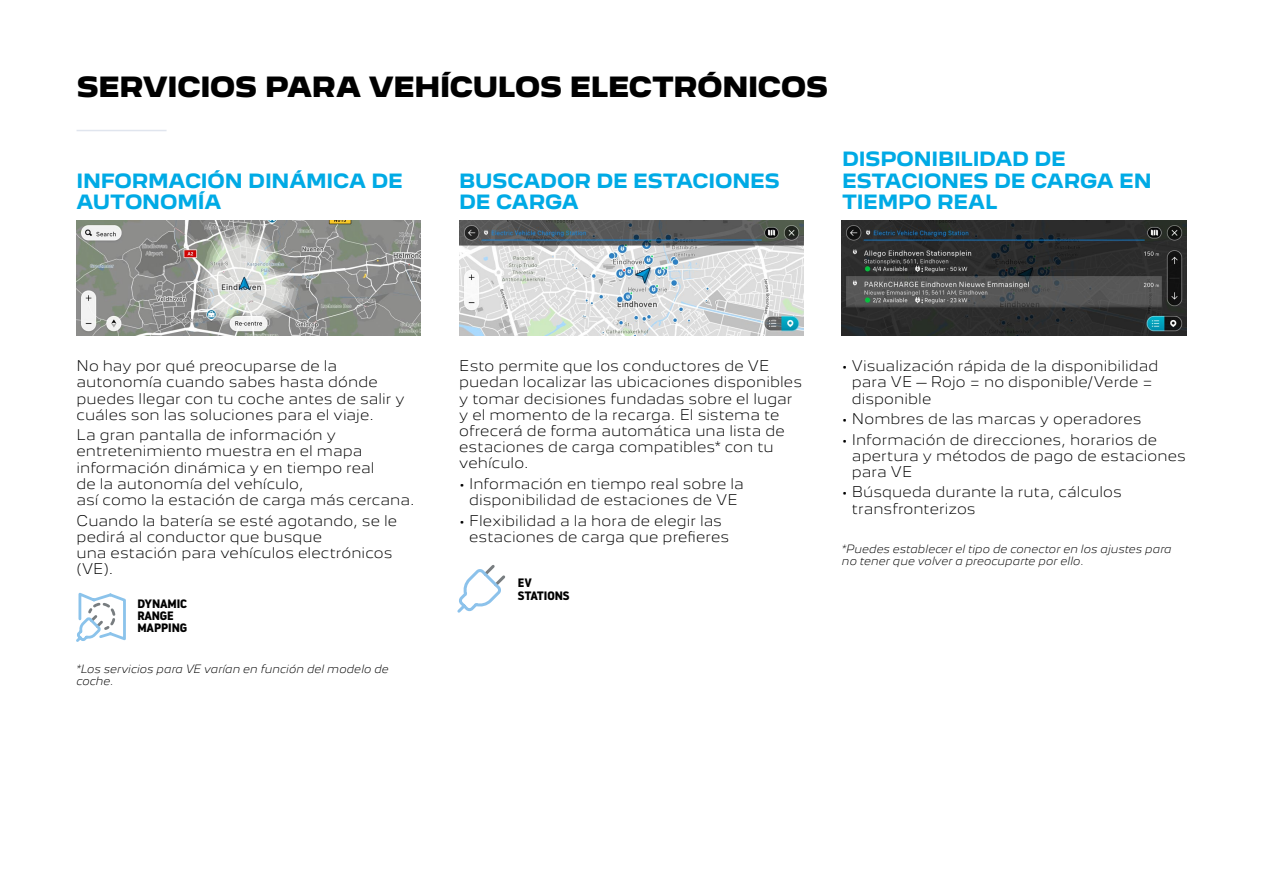
<style>
.page{position:relative;width:1263px;height:893px;background:#fff}
.page>*{position:absolute;margin:0;border:0;box-sizing:border-box;transform-origin:0 0}
.t1{font:900 25.5px "Peugeot New";letter-spacing:-.01em;color:#000}
.t2{font:700 18px/21.6px "Peugeot New";letter-spacing:-.01em;color:#00aae5}
.t3{font:300 13.5px/16.2px "Peugeot New";letter-spacing:.005em;color:#000}
.t4{font:700 12.15px/12.1px "Noway";letter-spacing:-.01em;color:#000}
.t5{font:italic 300 10.5px/12.6px "Peugeot New";letter-spacing:.015em;color:#000}
</style>
<div class="page">
<img style="left:77px;top:221px;width:344px;height:115px">
<img style="left:459px;top:221px;width:345px;height:115px">
<img style="left:842px;top:221px;width:344px;height:115px">
<hr style="left:77px;top:130px;width:90px;height:1px;background:#e0e5ee">
<svg style="left:76px;top:592px;width:50px;height:50px"></svg>
<svg style="left:457px;top:565px;width:49px;height:48px"></svg>
<h1 class="t1" style="left:77px;top:66px;width:753px">SERVICIOS PARA VEHÍCULOS ELECTRÓNICOS</h1>
<h2 class="t2" style="left:77px;top:168px;width:328px">INFORMACIÓN DINÁMICA DE<br>AUTONOMÍA</h2>
<h2 class="t2" style="left:459px;top:168px;width:322px">BUSCADOR DE ESTACIONES<br>DE CARGA</h2>
<h2 class="t2" style="left:842px;top:146px;width:311px">DISPONIBILIDAD DE<br>ESTACIONES DE CARGA EN<br>TIEMPO REAL</h2>
<p class="t3" style="left:77px;top:357px;width:330px">No hay por qué preocuparse de la autonomía cuando sabes hasta dónde puedes llegar con tu coche antes de salir y cuáles son las soluciones para el viaje.</p>
<p class="t3" style="left:77px;top:426px;width:340px">La gran pantalla de información y entretenimiento muestra en el mapa información dinámica y en tiempo real<br>de la autonomía del vehículo,<br>así como la estación de carga más cercana.</p>
<p class="t3" style="left:77px;top:511px;width:322px">Cuando la batería se esté agotando, se le pedirá al conductor que busque<br>una estación para vehículos electrónicos (VE).</p>
<p class="t4" style="left:137px;top:598px;width:51px">DYNAMIC<br>RANGE<br>MAPPING</p>
<p class="t5" style="left:77px;top:661px;width:314px">*Los servicios para VE varían en función del modelo de coche.</p>
<p class="t3" style="left:459px;top:357px;width:344px">Esto permite que los conductores de VE puedan localizar las ubicaciones disponibles y tomar decisiones fundadas sobre el lugar y el momento de la recarga. El sistema te ofrecerá de forma automática una lista de estaciones de carga compatibles* con tu vehículo.</p>
<p class="t3" style="left:459px;top:474px;width:286px;text-align:center">• Información en tiempo real sobre la disponibilidad de estaciones de VE</p>
<p class="t3" style="left:469px;top:511px;width:261px;text-indent:-10px">• Flexibilidad a la hora de elegir las estaciones de carga que prefieres</p>
<p class="t4" style="left:518px;top:577px;width:53px">EV<br>STATIONS</p>
<p class="t3" style="left:852px;top:357px;width:308px;text-indent:-10px">• Visualización rápida de la disponibilidad para VE – Rojo = no disponible/Verde = disponible</p>
<p class="t3" style="left:842px;top:409px;width:301px">• Nombres de las marcas y operadores</p>
<p class="t3" style="left:852px;top:430px;width:335px;text-indent:-10px">• Información de direcciones, horarios de apertura y métodos de pago de estaciones para VE</p>
<p class="t3" style="left:852px;top:483px;width:271px;text-indent:-10px">• Búsqueda durante la ruta, cálculos transfronterizos</p>
<p class="t5" style="left:842px;top:541px;width:331px">*Puedes establecer el tipo de conector en los ajustes para no tener que volver a preocuparte por ello.</p>
</div>
